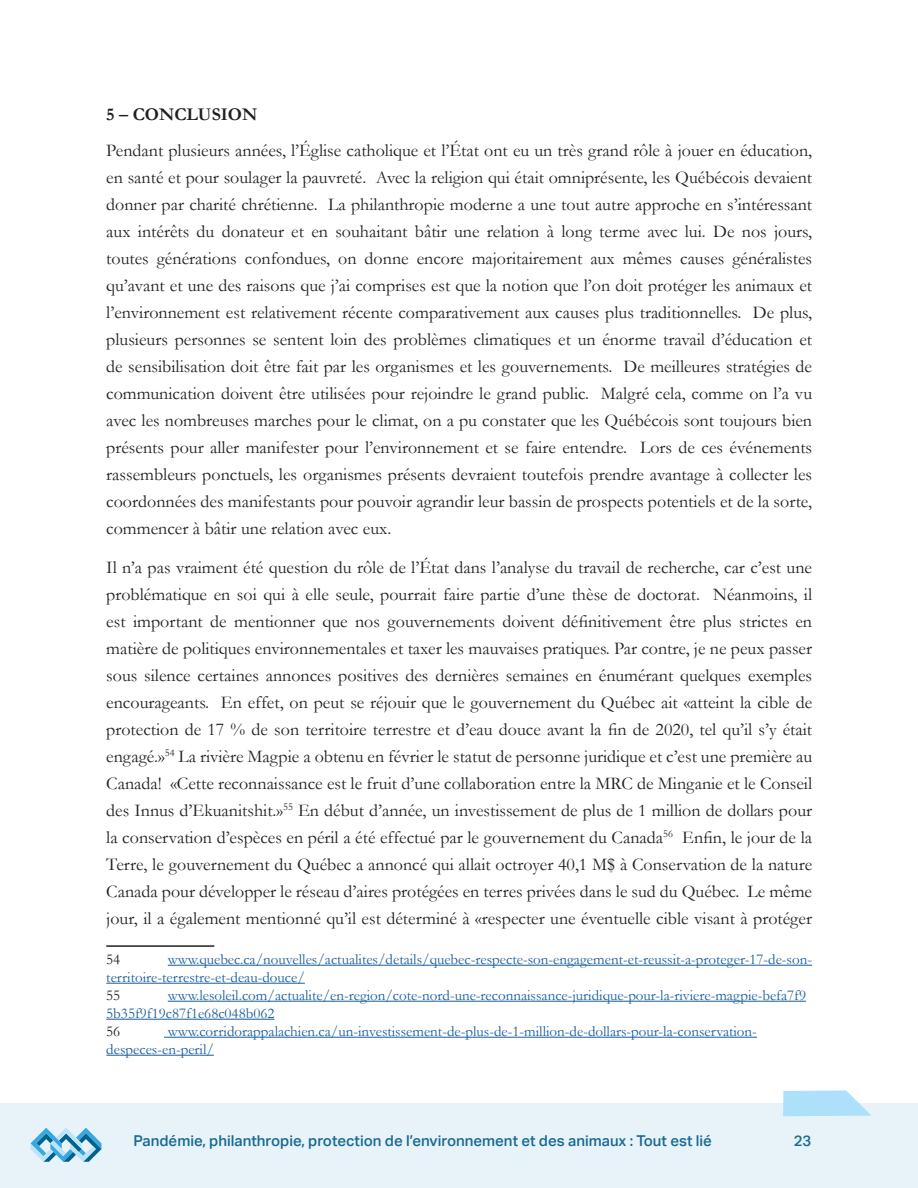
<style>
.page{position:relative;width:918px;height:1188px;background:#fff}
.page>*{position:absolute;margin:0;border:0;box-sizing:border-box;transform-origin:0 0}
.t1{font:18px/27px "Garamond";color:#231f20;text-align:justify}
.t2{font:700 18px "Garamond";color:#231f20}
.t3{font:15px/18px "Garamond";color:#175d9e}
.t4{font:500 15px "Aktiv Grotesk";color:#186a92}
.t5{font:15px "Garamond";color:#231f20}
</style>
<div class="page">
<div style="left:0;top:1103px;width:918px;height:85px;background:#e7f3f9"></div>
<svg style="left:31px;top:1128px;width:71px;height:34px"></svg>
<svg style="left:783px;top:1090px;width:88px;height:26px;background:#b9e5f9"></svg>
<hr style="left:106px;top:945px;width:108px;height:2px;background:#231f20">
<hr style="left:168px;top:965px;width:644px;height:1px;background:#175d9e">
<hr style="left:106px;top:983px;width:199px;height:1px;background:#175d9e">
<hr style="left:168px;top:1001px;width:638px;height:1px;background:#175d9e">
<hr style="left:106px;top:1019px;width:168px;height:1px;background:#175d9e">
<hr style="left:164px;top:1037px;width:593px;height:1px;background:#175d9e">
<hr style="left:106px;top:1055px;width:108px;height:1px;background:#175d9e">
<p class="t2" style="left:106px;top:107px;width:153px">5 – CONCLUSION</p>
<p class="t1" style="left:106px;top:138px;width:707px">Pendant plusieurs années, l’Église catholique et l’État ont eu un très grand rôle à jouer en éducation, en santé et pour soulager la pauvreté. Avec la religion qui était omniprésente, les Québécois devaient donner par charité chrétienne. La philanthropie moderne a une tout autre approche en s’intéressant aux intérêts du donateur et en souhaitant bâtir une relation à long terme avec lui. De nos jours, toutes générations confondues, on donne encore majoritairement aux mêmes causes généralistes qu’avant et une des raisons que j’ai comprises est que la notion que l’on doit protéger les animaux et l’environnement est relativement récente comparativement aux causes plus traditionnelles. De plus, plusieurs personnes se sentent loin des problèmes climatiques et un énorme travail d’éducation et de sensibilisation doit être fait par les organismes et les gouvernements. De meilleures stratégies de communication doivent être utilisées pour rejoindre le grand public. Malgré cela, comme on l’a vu avec les nombreuses marches pour le climat, on a pu constater que les Québécois sont toujours bien présents pour aller manifester pour l’environnement et se faire entendre. Lors de ces événements rassembleurs ponctuels, les organismes présents devraient toutefois prendre avantage à collecter les coordonnées des manifestants pour pouvoir agrandir leur bassin de prospects potentiels et de la sorte, commencer à bâtir une relation avec eux.</p>
<p class="t1" style="left:106px;top:555px;width:707px">Il n’a pas vraiment été question du rôle de l’État dans l’analyse du travail de recherche, car c’est une problématique en soi qui à elle seule, pourrait faire partie d’une thèse de doctorat. Néanmoins, il est important de mentionner que nos gouvernements doivent définitivement être plus strictes en matière de politiques environnementales et taxer les mauvaises pratiques. Par contre, je ne peux passer sous silence certaines annonces positives des dernières semaines en énumérant quelques exemples encourageants. En effet, on peut se réjouir que le gouvernement du Québec ait «atteint la cible de protection de 17 % de son territoire terrestre et d’eau douce avant la fin de 2020, tel qu’il s’y était engagé.»<sup>54</sup> La rivière Magpie a obtenu en février le statut de personne juridique et c’est une première au Canada! «Cette reconnaissance est le fruit d’une collaboration entre la MRC de Minganie et le Conseil des Innus d’Ekuanitshit.»<sup>55</sup> En début d’année, un investissement de plus de 1 million de dollars pour la conservation d’espèces en péril a été effectué par le gouvernement du Canada<sup>56</sup> Enfin, le jour de la Terre, le gouvernement du Québec a annoncé qui allait octroyer 40,1 M$ à Conservation de la nature Canada pour développer le réseau d’aires protégées en terres privées dans le sud du Québec. Le même jour, il a également mentionné qu’il est déterminé à «respecter une éventuelle cible visant à protéger</p>
<p class="t5" style="left:106px;top:954px;width:16px">54</p>
<p class="t3" style="left:106px;top:952px;width:707px;text-indent:62px">www.quebec.ca/nouvelles/actualites/details/quebec-respecte-son-engagement-et-reussit-a-proteger-17-de-son&shy;territoire-terrestre-et-deau-douce/</p>
<p class="t5" style="left:106px;top:990px;width:16px">55</p>
<p class="t3" style="left:106px;top:988px;width:701px;text-indent:62px">www.lesoleil.com/actualite/en-region/cote-nord-une-reconnaissance-juridique-pour-la-riviere-magpie-befa7f9<br>5b35f9f19c87f1e68c048b062</p>
<p class="t5" style="left:106px;top:1021px;width:16px">56</p>
<p class="t3" style="left:106px;top:1024px;width:652px;text-indent:62px">www.corridorappalachien.ca/un-investissement-de-plus-de-1-million-de-dollars-pour-la-conservation&shy;despeces-en-peril/</p>
<p class="t4" style="left:134px;top:1135px;width:580px">Pandémie, philanthropie, protection de l’environnement et des animaux : Tout est lié</p>
<p class="t4" style="left:794px;top:1135px;width:19px">23</p>
</div>
